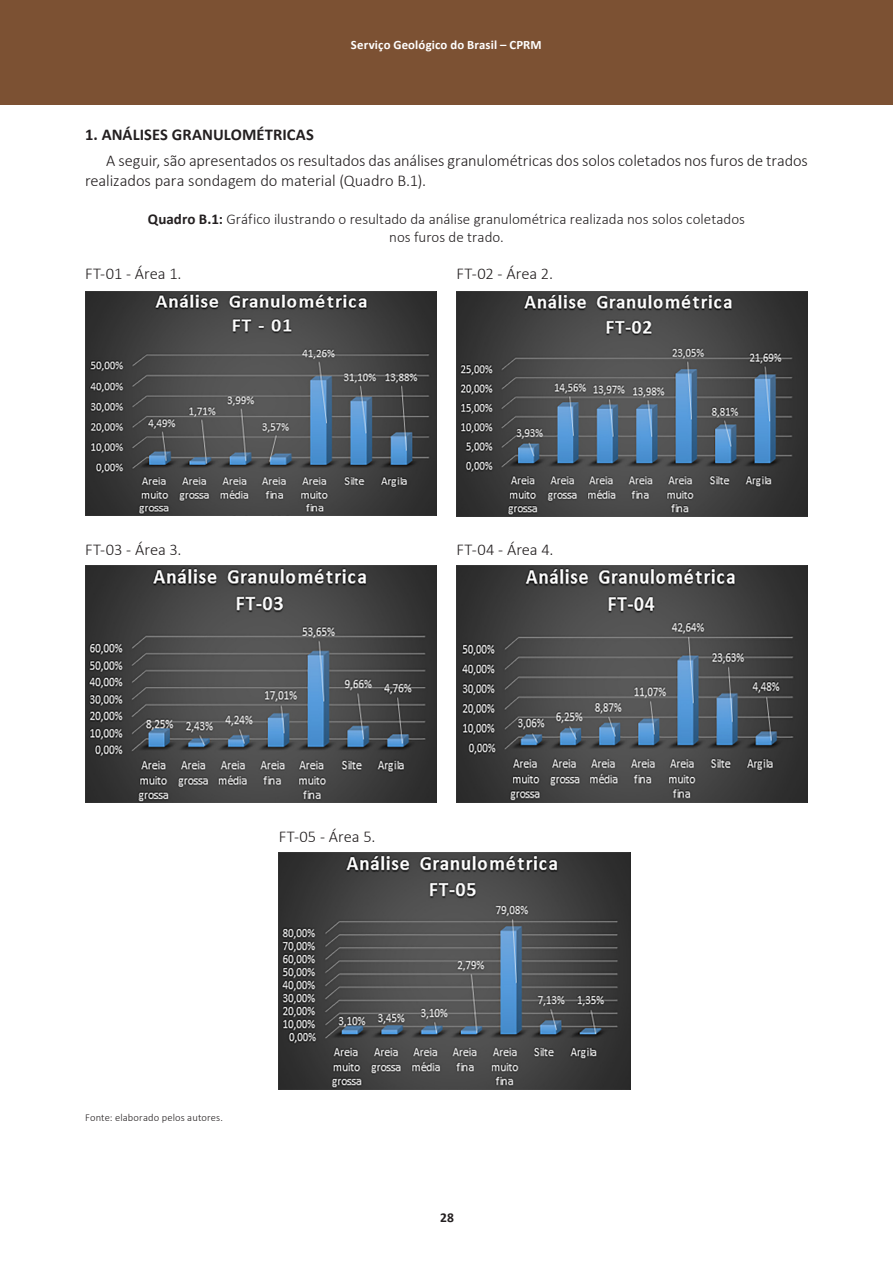
<style>
.page{position:relative;width:893px;height:1263px;background:#fff}
.page>*{position:absolute;margin:0;border:0;box-sizing:border-box;transform-origin:0 0}
.t1{font:300 16.5px/19.8px "Calibri";letter-spacing:-.005em;color:#231f20}
.t2{font:700 16.5px "Calibri";letter-spacing:.005em;color:#231f20}
.t3{font:300 15px/18px "Calibri";color:#231f20;text-align:center}
.t4{font:700 13.5px "Calibri";color:#231f20}
.t5{font:700 12.75px "Calibri";letter-spacing:.015em;color:#fff}
.t6{font:300 10.5px "Calibri";letter-spacing:.015em;color:#231f20}
.s1{font-weight:700}
</style>
<div class="page">
<div style="left:0;top:0;width:893px;height:105px;background:#7c5133"></div>
<img style="left:85px;top:291px;width:351px;height:224px">
<img style="left:457px;top:291px;width:351px;height:226px">
<img style="left:85px;top:566px;width:351px;height:237px">
<img style="left:457px;top:565px;width:351px;height:237px">
<img style="left:279px;top:852px;width:351px;height:237px">
<p class="t5" style="left:351px;top:35px;width:192px">Serviço Geológico do Brasil – CPRM</p>
<p class="t2" style="left:85px;top:123px;width:230px">1. ANÁLISES GRANULOMÉTRICAS</p>
<p class="t1" style="left:85px;top:151px;width:724px;text-indent:21px">A seguir, são apresentados os resultados das análises granulométricas dos solos coletados nos furos de trados realizados para sondagem do material (Quadro B.1).</p>
<p class="t3" style="left:148px;top:210px;width:598px"><span class="s1">Quadro B.1:</span> Gráfico ilustrando o resultado da análise granulométrica realizada nos solos coletados nos furos de trado.</p>
<p class="t1" style="left:85px;top:263px;width:98px">FT-01 - Área 1.</p>
<p class="t1" style="left:456px;top:263px;width:98px">FT-02 - Área 2.</p>
<p class="t1" style="left:85px;top:540px;width:98px">FT-03 - Área 3.</p>
<p class="t1" style="left:456px;top:540px;width:99px">FT-04 - Área 4.</p>
<p class="t1" style="left:279px;top:827px;width:98px">FT-05 - Área 5.</p>
<p class="t6" style="left:85px;top:1111px;width:140px">Fonte: elaborado pelos autores.</p>
<p class="t4" style="left:440px;top:1208px;width:15px">28</p>
</div>
